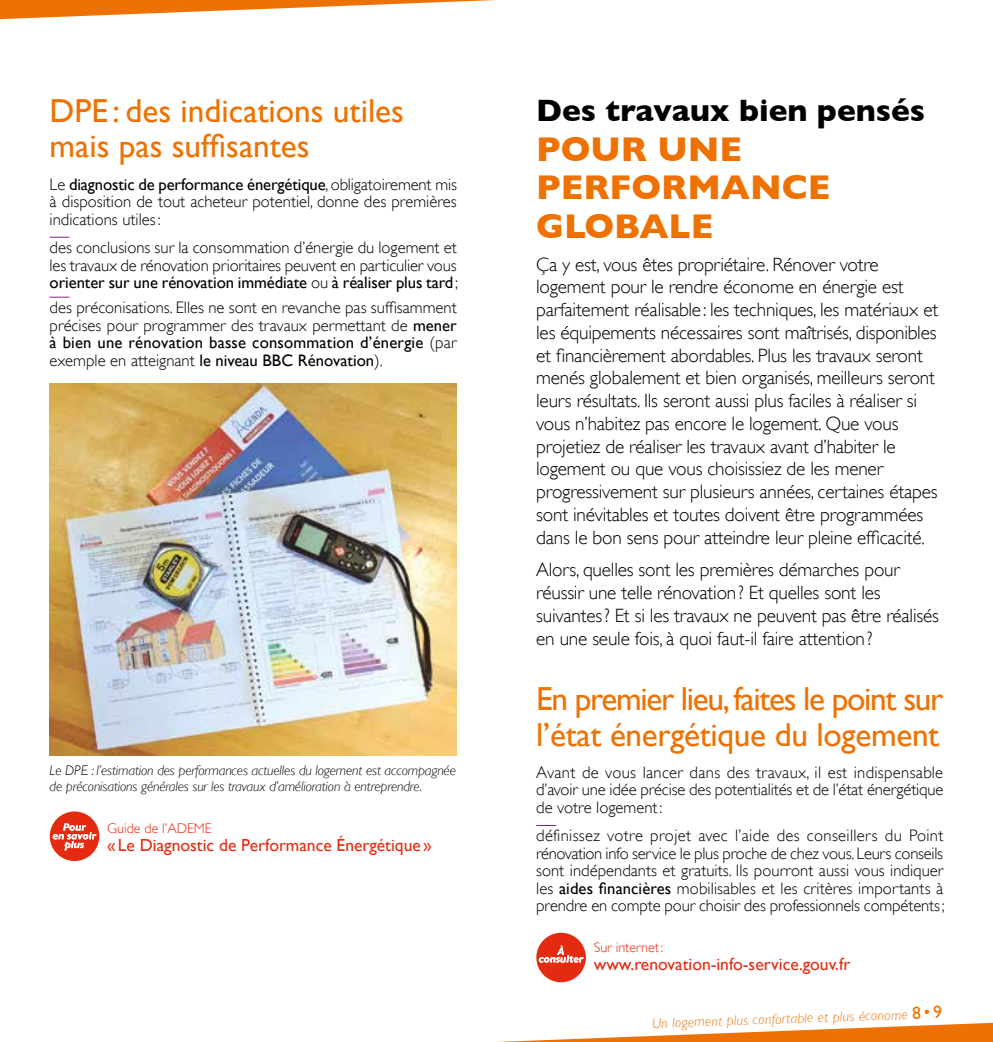
<style>
.page{position:relative;width:993px;height:1042px;background:#fff}
.page>*{position:absolute;margin:0;border:0;box-sizing:border-box;transform-origin:0 0}
.t1{font:700 35px/38.5px "Gill Sans";color:#ee7203}
.t2{font:33.25px/35px "Gill Sans";letter-spacing:-.04em;color:#ee7203}
.t3{font:33.25px/35px "Gill Sans";letter-spacing:-.01em;color:#ee7203}
.t4{font:700 31.5px "Gill Sans";color:#000}
.t5{font:300 19.25px/22.8px "Gill Sans";letter-spacing:-.01em;color:#000}
.t6{font:17.5px "Gill Sans";color:#e52a12}
.t7{font:300 16.62px/17.5px "Gill Sans";letter-spacing:-.005em;color:#000;text-align:justify}
.t8{font:italic 300 14px/15.8px "Gill Sans";letter-spacing:-.01em;color:#000}
.t9{font:italic 300 14px "Gill Sans";color:#ee7203}
.t10{font:300 14px "Gill Sans";color:#e52a12}
.s1{font-weight:400}
.s2{font-weight:400;font-style:normal;font-size:17.5px}
.s3{font-style:normal;font-size:17.5px}
</style>
<div class="page">
<svg style="left:0;top:0;width:495px;height:20px"></svg>
<svg style="left:497px;top:1022px;width:495px;height:20px"></svg>
<svg style="left:50px;top:237px;width:19px;height:1px"></svg>
<svg style="left:50px;top:297px;width:19px;height:1px"></svg>
<img style="left:50px;top:383px;width:406px;height:372px">
<svg style="left:50px;top:811px;width:49px;height:50px"></svg>
<svg style="left:536px;top:825px;width:20px;height:1px"></svg>
<svg style="left:536px;top:933px;width:49px;height:49px"></svg>
<h2 class="t3" style="left:50px;top:93px;width:356px">DPE: des indications utiles mais pas suffisantes</h2>
<p class="t7" style="left:50px;top:175px;width:409px">Le <span class="s1">diagnostic de performance énergétique</span>, obligatoirement mis à disposition de tout acheteur potentiel, donne des premières indications utiles:</p>
<p class="t7" style="left:50px;top:239px;width:410px">des conclusions sur la consommation d’énergie du logement et les travaux de rénovation prioritaires peuvent en particulier vous <span class="s1">orienter sur une rénovation immédiate</span> ou <span class="s1">à réaliser plus tard</span>;</p>
<p class="t7" style="left:50px;top:299px;width:408px">des préconisations. Elles ne sont en revanche pas suffisamment précises pour programmer des travaux permettant de <span class="s1">mener à bien une rénovation basse consommation d’énergie</span> (par exemple en atteignant <span class="s1">le niveau BBC Rénovation</span>).</p>
<p class="t8" style="left:50px;top:762px;width:408px">Le DPE : l’estimation des performances actuelles du logement est accompagnée de préconisations générales sur les travaux d’amélioration à entreprendre.</p>
<p class="t10" style="left:107px;top:820px;width:106px">Guide de l’ADEME</p>
<p class="t6" style="left:107px;top:834px;width:326px">« Le Diagnostic de Performance Énergétique »</p>
<h3 class="t4" style="left:536px;top:92px;width:390px">Des travaux bien pensés</h3>
<h1 class="t1" style="left:536px;top:130px;width:296px">POUR UNE<br>PERFORMANCE<br>GLOBALE</h1>
<p class="t5" style="left:536px;top:253px;width:403px">Ça y est, vous êtes propriétaire. Rénover votre logement pour le rendre économe en énergie est parfaitement réalisable: les techniques, les matériaux et les équipements nécessaires sont maîtrisés, disponibles et financièrement abordables. Plus les travaux seront menés globalement et bien organisés, meilleurs seront leurs résultats. Ils seront aussi plus faciles à réaliser si vous n’habitez pas encore le logement. Que vous projetiez de réaliser les travaux avant d’habiter le logement ou que vous choisissiez de les mener progressivement sur plusieurs années, certaines étapes sont inévitables et toutes doivent être programmées dans le bon sens pour atteindre leur pleine efficacité.</p>
<p class="t5" style="left:536px;top:558px;width:404px">Alors, quelles sont les premières démarches pour réussir une telle rénovation? Et quelles sont les suivantes? Et si les travaux ne peuvent pas être réalisés en une seule fois, à quoi faut-il faire attention?</p>
<h2 class="t2" style="left:536px;top:681px;width:408px">En premier lieu, faites le point sur l’état énergétique du logement</h2>
<p class="t7" style="left:536px;top:763px;width:408px">Avant de vous lancer dans des travaux, il est indispensable d’avoir une idée précise des potentialités et de l’état énergétique de votre logement:</p>
<p class="t7" style="left:536px;top:827px;width:410px">définissez votre projet avec l’aide des conseillers du Point rénovation info service le plus proche de chez vous. Leurs conseils sont indépendants et gratuits. Ils pourront aussi vous indiquer les <span class="s1">aides financières</span> mobilisables et les critères importants à prendre en compte pour choisir des professionnels compétents;</p>
<p class="t10" style="left:593px;top:939px;width:71px">Sur internet:</p>
<p class="t6" style="left:593px;top:953px;width:258px">www.renovation-info-service.gouv.fr</p>
<p class="t9" style="left:651px;top:1015px;width:291px;rotate:-2deg">Un logement plus confortable et plus économe <span class="s2">8</span><span class="s3">•</span><span class="s2">9</span></p>
</div>
